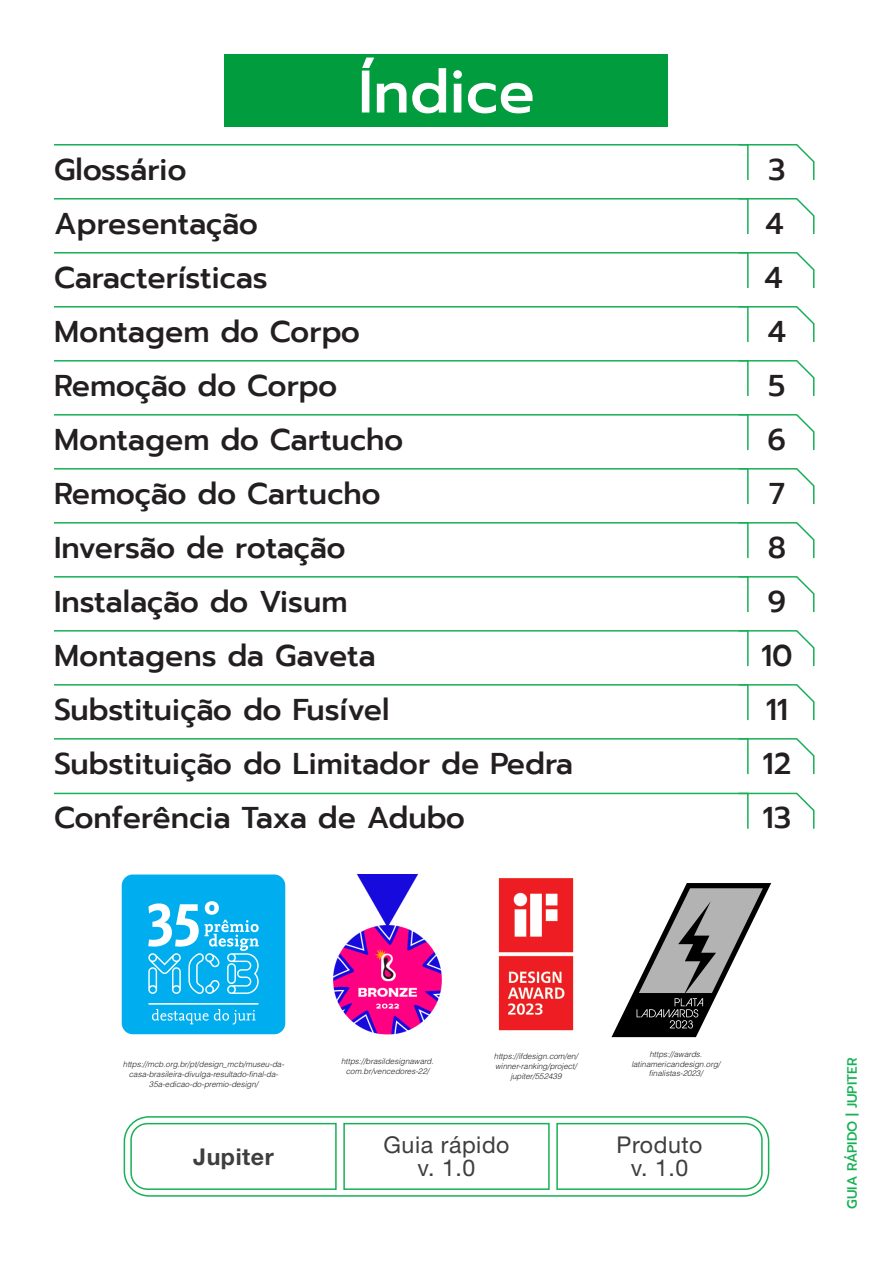
<style>
.page{position:relative;width:893px;height:1263px;background:#fff}
.page>*{position:absolute;margin:0;border:0;box-sizing:border-box;transform-origin:0 0}
.t1{font:500 60px "Prompt";color:#fff}
.t2{font:500 30px "Prompt";color:#231f20}
.t3{font:23.1px "Helvetica Neue LT Std";letter-spacing:.025em;color:#3e3e3f}
.t4{font:700 23.1px "Helvetica Neue LT Std";letter-spacing:.025em;color:#3e3e3f}
.t5{font:500 13.5px "Prompt";color:#18b056}
.Capitulos{font:italic 300 7.95px/9.6px "Helvetica LT Std";color:#231f20;text-align:center}
</style>
<div class="page">
<img style="left:333px;top:874px;width:109px;height:160px">
<div style="left:122px;top:874px;width:163px;height:160px;background:#00aeef;border-radius:11px"></div>
<hr style="left:148px;top:1003px;width:111px;height:2px;background:#fff">
<svg style="left:152px;top:1009px;width:104px;height:15px"></svg>
<svg style="left:148px;top:901px;width:111px;height:93px"></svg>
<img style="left:498px;top:878px;width:76px;height:153px">
<svg style="left:611px;top:883px;width:160px;height:154px"></svg>
<div style="left:343px;top:1123px;width:207px;height:67px;background:#fff;border:2px solid #18b056"></div>
<svg style="left:130px;top:1122px;width:207px;height:69px"></svg>
<svg style="left:556px;top:1122px;width:207px;height:69px"></svg>
<div style="left:124px;top:1116px;width:645px;height:81px;border:2px solid #18b056;border-radius:25px"></div>
<svg style="left:54px;top:144px;width:761px;height:36px"></svg>
<svg style="left:54px;top:306px;width:761px;height:36px"></svg>
<svg style="left:54px;top:468px;width:761px;height:37px"></svg>
<svg style="left:54px;top:198px;width:761px;height:36px"></svg>
<svg style="left:54px;top:360px;width:761px;height:37px"></svg>
<svg style="left:54px;top:522px;width:761px;height:37px"></svg>
<svg style="left:54px;top:630px;width:761px;height:37px"></svg>
<svg style="left:54px;top:252px;width:761px;height:36px"></svg>
<svg style="left:54px;top:414px;width:761px;height:37px"></svg>
<svg style="left:54px;top:576px;width:761px;height:37px"></svg>
<svg style="left:54px;top:684px;width:761px;height:37px"></svg>
<svg style="left:54px;top:738px;width:761px;height:37px"></svg>
<svg style="left:54px;top:792px;width:761px;height:37px"></svg>
<div style="left:225px;top:54px;width:443px;height:72px;background:#009c3d"></div>
<p class="t1" style="left:358px;top:49px;width:178px">Índice</p>
<p class="t2" style="left:54px;top:148px;width:134px">Glossário</p>
<p class="t2" style="left:768px;top:148px;width:19px">3</p>
<p class="t2" style="left:54px;top:202px;width:205px">Apresentação</p>
<p class="t2" style="left:766px;top:202px;width:20px">4</p>
<p class="t2" style="left:54px;top:256px;width:215px">Características</p>
<p class="t2" style="left:765px;top:256px;width:20px">4</p>
<p class="t2" style="left:54px;top:310px;width:308px">Montagem do Corpo</p>
<p class="t2" style="left:768px;top:310px;width:20px">4</p>
<p class="t2" style="left:54px;top:364px;width:285px">Remoção do Corpo</p>
<p class="t2" style="left:768px;top:364px;width:19px">5</p>
<p class="t2" style="left:54px;top:418px;width:351px">Montagem do Cartucho</p>
<p class="t2" style="left:768px;top:418px;width:20px">6</p>
<p class="t2" style="left:54px;top:472px;width:328px">Remoção do Cartucho</p>
<p class="t2" style="left:769px;top:472px;width:18px">7</p>
<p class="t2" style="left:54px;top:526px;width:293px">Inversão de rotação</p>
<p class="t2" style="left:768px;top:526px;width:20px">8</p>
<p class="t2" style="left:54px;top:580px;width:295px">Instalação do Visum</p>
<p class="t2" style="left:768px;top:580px;width:20px">9</p>
<p class="t2" style="left:54px;top:634px;width:323px">Montagens da Gaveta</p>
<p class="t2" style="left:761px;top:634px;width:33px">10</p>
<p class="t2" style="left:54px;top:688px;width:337px">Substituição do Fusível</p>
<p class="t2" style="left:766px;top:688px;width:24px">11</p>
<p class="t2" style="left:54px;top:742px;width:521px">Substituição do Limitador de Pedra</p>
<p class="t2" style="left:762px;top:742px;width:30px">12</p>
<p class="t2" style="left:54px;top:796px;width:413px">Conferência Taxa de Adubo</p>
<p class="t2" style="left:763px;top:796px;width:30px">13</p>
<p class="Capitulos" style="left:123px;top:1060px;width:163px">https://mcb.org.br/pt/design_mcb/museu-da&shy;casa-brasileira-divulga-resultado-final-da-<br>35a-edicao-do-premio-design/</p>
<p class="Capitulos" style="left:494px;top:1052px;width:85px">https://ifdesign.com/en/ winner-ranking/project/ jupiter/552439</p>
<p class="Capitulos" style="left:631px;top:1049px;width:90px">https://awards. latinamericandesign.org/ finalistas-2023/</p>
<p class="t5" style="left:842px;top:1209px;width:153px;rotate:-90deg">GUIA RÁPIDO | JUPITER</p>
<p class="Capitulos" style="left:341px;top:1057px;width:94px">https://brasildesignaward. com.br/vencedores-22/</p>
<p class="t3" style="left:383px;top:1131px;width:128px">Guia rápido</p>
<p class="t3" style="left:418px;top:1154px;width:59px">v. 1.0</p>
<p class="t3" style="left:616px;top:1131px;width:88px">Produto</p>
<p class="t3" style="left:631px;top:1154px;width:59px">v. 1.0</p>
<p class="t4" style="left:193px;top:1142px;width:82px">Jupiter</p>
</div>
